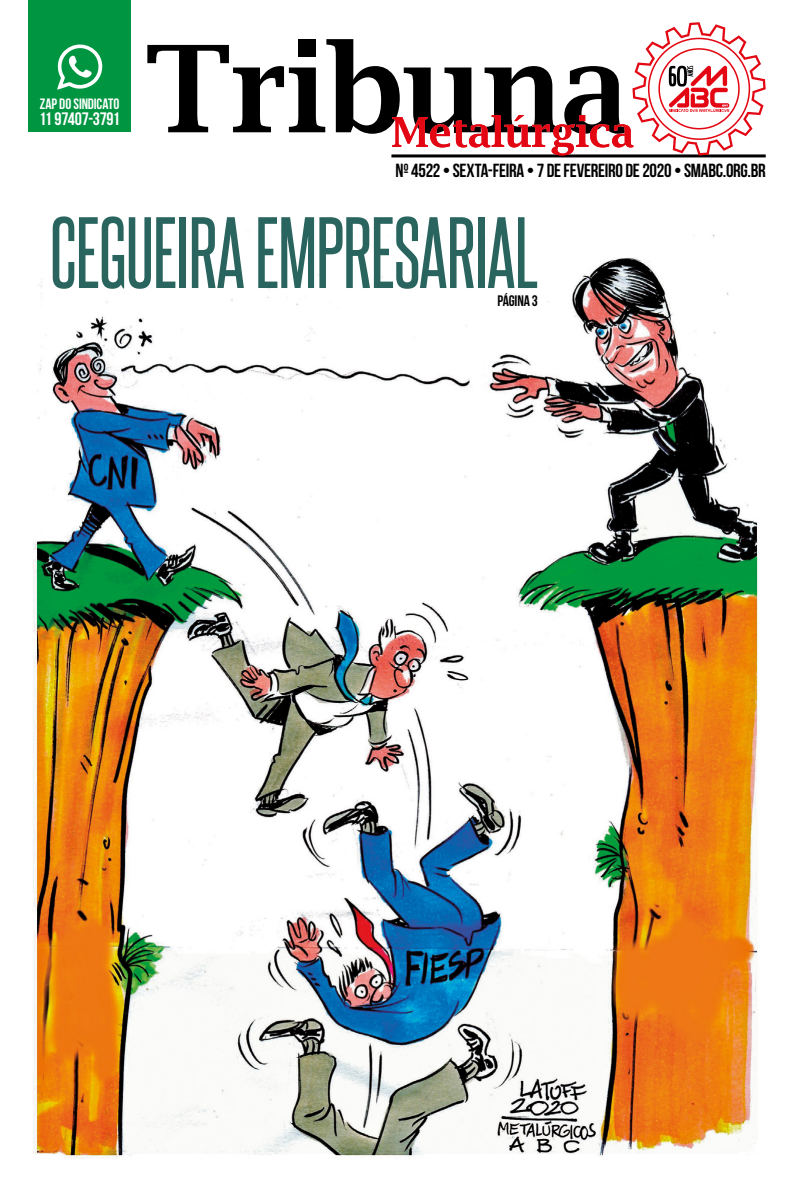
<style>
.page{position:relative;width:794px;height:1191px;background:#fff}
.page>*{position:absolute;margin:0;border:0;box-sizing:border-box;transform-origin:0 0}
.t1{font:86px "Steelfish Rg";letter-spacing:-.01em;color:#29655e}
.t2{font:19px "Bebas Neue";letter-spacing:-.015em;color:#000}
.t3{font:18px "Bebas Neue";letter-spacing:-.01em;color:#fff}
.t4{font:15.2px "Bebas Neue";letter-spacing:-.01em;color:#000}
.t5{font:15px "Bebas Neue";letter-spacing:-.005em;color:#fff}
</style>
<div class="page">
<img style="left:33px;top:231px;width:725px;height:928px">
<hr style="left:391px;top:154px;width:374px;height:3px;background:#000">
<svg style="left:147px;top:22px;width:618px;height:133px"></svg>
<div style="left:28px;top:0;width:103px;height:131px;background:#009641"></div>
<svg style="left:57px;top:44px;width:45px;height:46px"></svg>
<p class="t5" style="left:40px;top:96px;width:81px">ZAP DO SINDICATO</p>
<p class="t3" style="left:39px;top:109px;width:83px">11 97407-3791</p>
<p class="t2" style="left:396px;top:160px;width:371px">Nº 4522 • SEXTA-FEIRA • 7 DE FEVEREIRO DE 2020 • SMABC.ORG.BR</p>
<h1 class="t1" style="left:50px;top:200px;width:489px">CEGUEIRA EMPRESARIAL</h1>
<p class="t4" style="left:497px;top:293px;width:42px">página 3</p>
</div>
